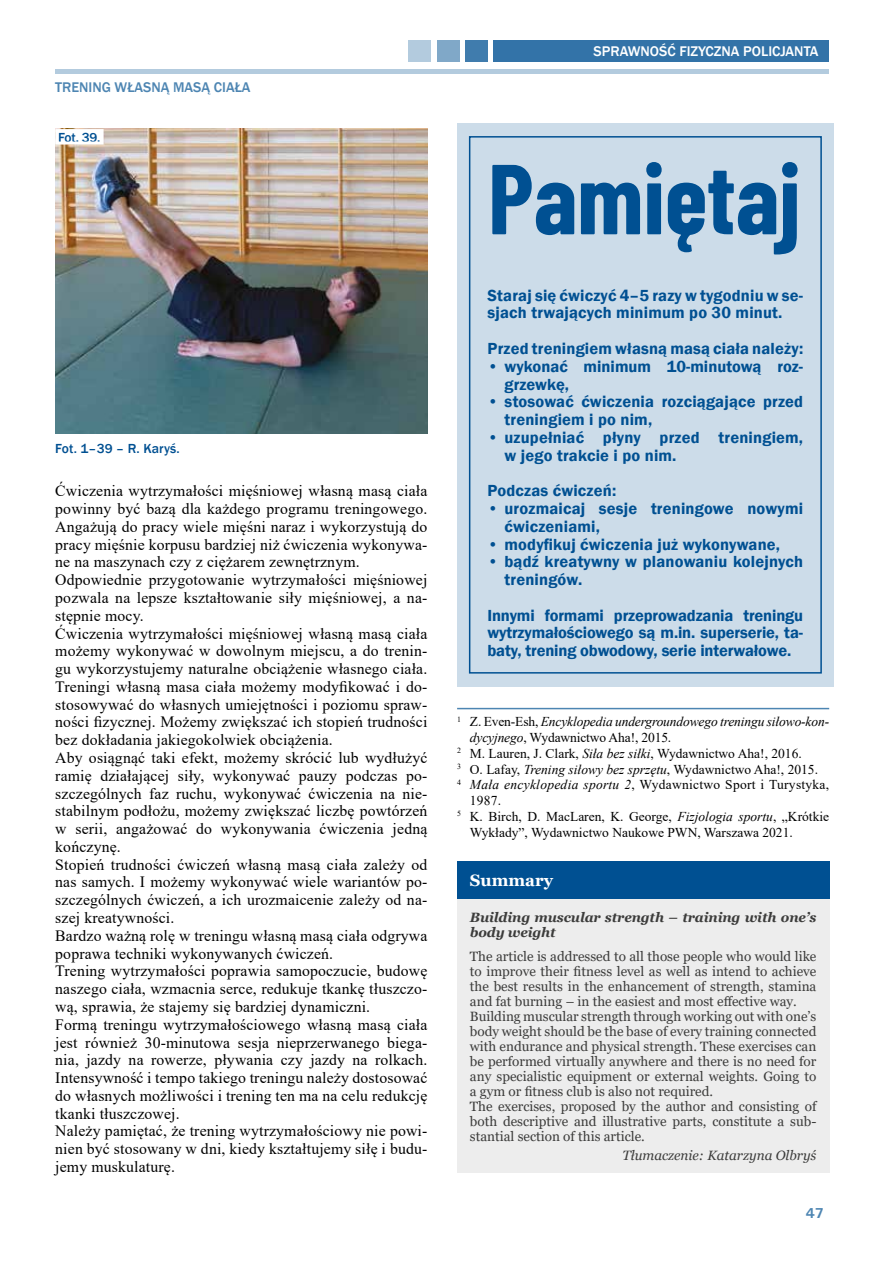
<style>
.page{position:relative;width:893px;height:1263px;background:#fff}
.page>*{position:absolute;margin:0;border:0;box-sizing:border-box;transform-origin:0 0}
.t1{font:700 99px "Barlow Condensed";color:#005092}
.t2{font:600 16.5px/17.7px "Franklin Gothic";letter-spacing:.01em;color:#005092}
.t3{font:700 16.5px "Georgia";color:#fff}
.t4{font:15.75px/17.9px "Times New Roman";letter-spacing:.01em;color:#000}
.t5{font:500 14.4px "Franklin Gothic";color:#fff}
.t6{font:500 14.4px "Franklin Gothic";color:#4d85b2}
.t7{font:700 14.4px "Univers";color:#4d85b2}
.t8{font:13.5px/15px "Georgia";color:#3c3c3b}
.t9{font:13.5px "Times New Roman";color:#000}
.t10{font:italic 13.5px "Times New Roman";letter-spacing:-.01em;color:#000}
.t11{font:13.5px "Times New Roman";letter-spacing:.02em;color:#000}
.t12{font:italic 700 13.5px/15px "Georgia";letter-spacing:-.01em;color:#3c3c3b}
.t13{font:italic 13.5px "Georgia";color:#3c3c3b}
.t14{font:500 13.5px "Franklin Gothic";letter-spacing:.005em;color:#005092}
.s1{font-style:normal}
.s2{font-style:italic}
</style>
<div class="page">
<hr style="left:55px;top:70px;width:774px;height:4px;background:#b3cbde">
<div style="left:493px;top:41px;width:336px;height:21px;background:#3373a8"></div>
<div style="left:465px;top:41px;width:23px;height:21px;background:#407cad"></div>
<div style="left:437px;top:41px;width:22px;height:21px;background:#80a8c8"></div>
<div style="left:408px;top:41px;width:23px;height:21px;background:#b3cbde"></div>
<div style="left:457px;top:123px;width:377px;height:563px;background:#ccdce9"></div>
<hr style="left:457px;top:708px;width:372px;height:1px;background:#4d85b2">
<img style="left:55px;top:129px;width:372px;height:305px">
<div style="left:57px;top:131px;width:45px;height:12px;background:#fff"></div>
<div style="left:55px;top:129px;width:49px;height:16px;border:3px solid #fff"></div>
<div style="left:469px;top:136px;width:353px;height:538px;background:#ccdce9;border:2px solid #005092"></div>
<div style="left:457px;top:861px;width:372px;height:38px;background:#005092"></div>
<div style="left:457px;top:899px;width:372px;height:274px;background:#ededed"></div>
<p class="t6" style="left:55px;top:78px;width:197px">TRENING WŁASNĄ MASĄ CIAŁA</p>
<p class="t14" style="left:58px;top:129px;width:44px">Fot. 39.</p>
<p class="t14" style="left:55px;top:440px;width:126px">Fot. 1–39 – R. Karyś.</p>
<p class="t4" style="left:55px;top:481px;width:374px">Ćwiczenia wytrzymałości mięśniowej własną masą ciała powinny być bazą dla każdego programu treningowego.<br>Angażują do pracy wiele mięśni naraz i wykorzystują do pracy mięśnie korpusu bardziej niż ćwiczenia wykonywa&shy;ne na maszynach czy z ciężarem zewnętrznym.<br>Odpowiednie przygotowanie wytrzymałości mięśniowej pozwala na lepsze kształtowanie siły mięśniowej, a na&shy;stępnie mocy.<br>Ćwiczenia wytrzymałości mięśniowej własną masą ciała możemy wykonywać w dowolnym miejscu, a do trenin&shy;gu wykorzystujemy naturalne obciążenie własnego ciała.<br>Treningi własną masa ciała możemy modyfikować i do&shy;stosowywać do własnych umiejętności i poziomu spraw&shy;ności fizycznej. Możemy zwiększać ich stopień trudności bez dokładania jakiegokolwiek obciążenia.<br>Aby osiągnąć taki efekt, możemy skrócić lub wydłużyć ramię działającej siły, wykonywać pauzy podczas po&shy;szczególnych faz ruchu, wykonywać ćwiczenia na nie&shy;stabilnym podłożu, możemy zwiększać liczbę powtórzeń w serii, angażować do wykonywania ćwiczenia jedną kończynę.<br>Stopień trudności ćwiczeń własną masą ciała zależy od nas samych. I możemy wykonywać wiele wariantów po&shy;szczególnych ćwiczeń, a ich urozmaicenie zależy od na&shy;szej kreatywności.<br>Bardzo ważną rolę w treningu własną masą ciała odgrywa poprawa techniki wykonywanych ćwiczeń.<br>Trening wytrzymałości poprawia samopoczucie, budowę naszego ciała, wzmacnia serce, redukuje tkankę tłuszczo&shy;wą, sprawia, że stajemy się bardziej dynamiczni.<br>Formą treningu wytrzymałościowego własną masą ciała jest również 30-minutowa sesja nieprzerwanego biega&shy;nia, jazdy na rowerze, pływania czy jazdy na rolkach.<br>Intensywność i tempo takiego treningu należy dostosować do własnych możliwości i trening ten ma na celu redukcję tkanki tłuszczowej.<br>Należy pamiętać, że trening wytrzymałościowy nie powi&shy;nien być stosowany w dni, kiedy kształtujemy siłę i budu&shy;jemy muskulaturę.</p>
<p class="t5" style="left:594px;top:43px;width:226px">SPRAWNOŚĆ FIZYCZNA POLICJANTA</p>
<h1 class="t1" style="left:488px;top:128px;width:314px">Pamiętaj</h1>
<p class="t2" style="left:488px;top:286px;width:317px">Staraj się ćwiczyć 4–5 razy w tygodniu w se&shy;sjach trwających minimum po 30 minut.</p>
<p class="t2" style="left:488px;top:340px;width:317px">Przed treningiem własną masą ciała należy:</p>
<p class="t2" style="left:505px;top:358px;width:300px;text-indent:-17px">• wykonać minimum 10-minutową roz&shy;grzewkę,</p>
<p class="t2" style="left:505px;top:393px;width:300px;text-indent:-17px">• stosować ćwiczenia rozciągające przed treningiem i po nim,</p>
<p class="t2" style="left:505px;top:429px;width:300px;text-indent:-17px">• uzupełniać płyny przed treningiem, w jego trakcie i po nim.</p>
<p class="t2" style="left:487px;top:482px;width:130px">Podczas ćwiczeń:</p>
<p class="t2" style="left:504px;top:500px;width:300px;text-indent:-17px">• urozmaicaj sesje treningowe nowymi ćwiczeniami,</p>
<p class="t2" style="left:487px;top:535px;width:294px">• modyfikuj ćwiczenia już wykonywane,</p>
<p class="t2" style="left:504px;top:553px;width:300px;text-indent:-17px">• bądź kreatywny w planowaniu kolejnych treningów.</p>
<p class="t2" style="left:487px;top:606px;width:317px;text-align:justify">Innymi formami przeprowadzania treningu wytrzymałościowego są m.in. superserie, ta&shy;baty, trening obwodowy, serie interwałowe.</p>
<p class="t10" style="left:457px;top:712px;width:374px"><sup>1</sup> <span class="s1">Z. Even-Esh,</span> Encyklopedia undergroundowego treningu siłowo-kon-</p>
<p class="t9" style="left:470px;top:728px;width:203px"><span class="s2">dycyjnego</span>, Wydawnictwo Aha!, 2015.</p>
<p class="t9" style="left:457px;top:744px;width:346px"><sup>2</sup> M. Lauren, J. Clark, <span class="s2">Siła bez siłki</span>, Wydawnictwo Aha!, 2016.</p>
<p class="t9" style="left:457px;top:759px;width:362px"><sup>3</sup> O. Lafay, <span class="s2">Trening siłowy bez sprzętu</span>, Wydawnictwo Aha!, 2015.</p>
<p class="t11" style="left:457px;top:775px;width:374px"><sup>4</sup> <span class="s2">Mała encyklopedia sportu 2</span>, Wydawnictwo Sport i Turystyka,</p>
<p class="t9" style="left:470px;top:791px;width:33px">1987.</p>
<p class="t9" style="left:457px;top:807px;width:374px"><sup>5</sup> K. Birch, D. MacLaren, K. George, <span class="s2">Fizjologia sportu</span>, „Krótkie</p>
<p class="t9" style="left:470px;top:822px;width:324px">Wykłady”, Wydawnictwo Naukowe PWN, Warszawa 2021.</p>
<p class="t3" style="left:470px;top:870px;width:85px">Summary</p>
<p class="t12" style="left:470px;top:910px;width:348px">Building muscular strength – training with one’s body weight</p>
<p class="t8" style="left:470px;top:949px;width:348px">The article is addressed to all those people who would like to improve their fitness level as well as intend to achieve the best results in the enhancement of strength, stamina and fat burning – in the easiest and most effective way.<br>Building muscular strength through working out with one’s body weight should be the base of every training connected with endurance and physical strength. These exercises can be performed virtually anywhere and there is no need for any specialistic equipment or external weights. Going to a gym or fitness club is also not required.<br>The exercises, proposed by the author and consisting of both descriptive and illustrative parts, constitute a sub&shy;stantial section of this article.</p>
<p class="t13" style="left:623px;top:1147px;width:195px">Tłumaczenie: Katarzyna Olbryś</p>
<p class="t7" style="left:806px;top:1204px;width:20px">47</p>
</div>
